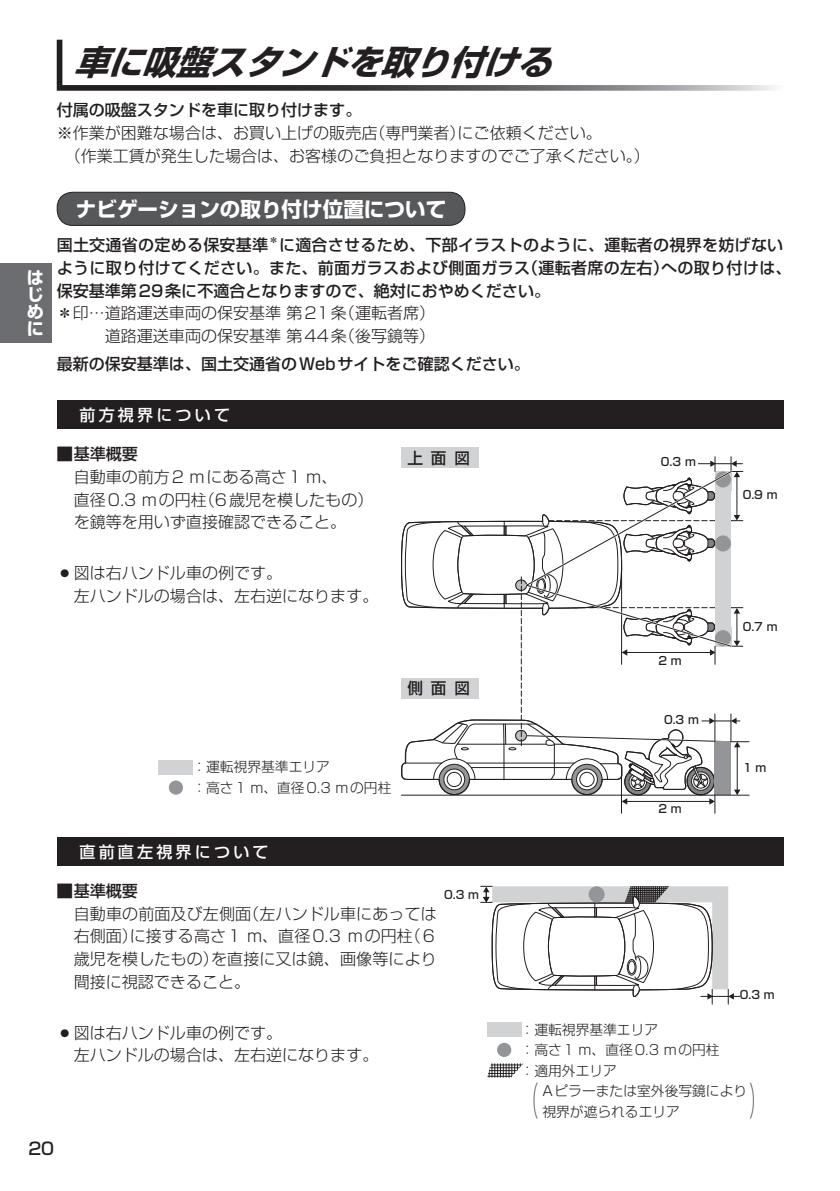
<style>
.page{position:relative;width:840px;height:1191px;background:#fff}
.page>*{position:absolute;margin:0;border:0;box-sizing:border-box;transform-origin:0 0}
.t1{font:37.8px "Shin Go Pro Ex Light 90 msp RKSJ H";color:#231f20;scale:.36 1}
.t2{font:italic 34px "Shin Go Pro Bold 90 msp RKSJ H";color:#231f20}
.t3{font:20.6px "Shin Go Pro Bold 90 msp RKSJ H";color:#fff}
.t4{font:17px/17px "Shin Go Pro Bold 90 msp RKSJ H";color:#fff;text-align:justify}
.t5{font:17px "Shin Go Pro Medium 90 msp RKSJ H";color:#231f20}
.t6{font:16px/22.6px "Shin Go Pro Light 90 msp RKSJ H";color:#231f20}
.t7{font:16px/22.6px "Shin Go Pro Medium 90 msp RKSJ H";letter-spacing:.015em;color:#231f20}
.t8{font:16px "Shin Go Pro Medium 90 msp RKSJ H";letter-spacing:.2em;color:#fff}
.t9{font:15.6px "Shin Go Pro Medium 90 msp RKSJ H";letter-spacing:.5em;color:#231f20}
.t10{font:13.8px/20.6px "Shin Go Pro Light 90 msp RKSJ H";color:#231f20}
.t11{font:11.4px "Shin Go Pro Medium 90 msp RKSJ H";color:#231f20}
</style>
<div class="page">
<div style="left:0;top:264px;width:51px;height:79px;background:#6c6d70"></div>
<div style="left:57px;top:40px;width:5px;height:45px;background:#231f20"></div>
<svg style="left:57px;top:85px;width:718px;height:6px;background:#616162"></svg>
<div style="left:57px;top:192px;width:407px;height:33px;background:#57585a;border-radius:16px"></div>
<div style="left:57px;top:192px;width:408px;height:34px;border:1px solid #231f20;border-radius:16px"></div>
<div style="left:57px;top:401px;width:725px;height:28px;background:#231f20"></div>
<svg style="left:480px;top:886px;width:259px;height:118px"></svg>
<div style="left:57px;top:837px;width:725px;height:28px;background:#231f20"></div>
<div style="left:159px;top:760px;width:34px;height:14px;background:#d1d2d4"></div>
<div style="left:169px;top:780px;width:14px;height:14px;background:#939598;border-radius:50%"></div>
<div style="left:487px;top:1022px;width:34px;height:14px;background:#d1d2d4"></div>
<div style="left:497px;top:1042px;width:14px;height:15px;background:#939598;border-radius:50%"></div>
<svg style="left:488px;top:1063px;width:35px;height:13px"></svg>
<hr style="left:487px;top:1076px;width:36px;height:1px;background:#231f20">
<hr style="left:487px;top:1073px;width:36px;height:1px;background:#231f20">
<hr style="left:487px;top:1067px;width:36px;height:1px;background:#231f20">
<hr style="left:487px;top:1070px;width:36px;height:1px;background:#231f20">
<hr style="left:487px;top:1064px;width:36px;height:1px;background:#231f20">
<div style="left:401px;top:447px;width:78px;height:21px;background:#d1d2d4"></div>
<svg style="left:401px;top:457px;width:347px;height:356px"></svg>
<h2 class="t2" style="left:74px;top:50px;width:490px">車に吸盤スタンドを取り付ける</h2>
<p class="t7" style="left:57px;top:101px;width:306px">付属の吸盤スタンドを車に取り付けます。</p>
<p class="t6" style="left:65px;top:124px;width:586px;text-indent:-8px">※ 作業が困難な場合は、お買い上げの販売店（専門業者）にご依頼ください。<br>（作業工賃が発生した場合は、お客様のご負担となりますのでご了承ください。）</p>
<p class="t4" style="left:27px;top:272px;width:18px">はじめに</p>
<p class="t3" style="left:76px;top:201px;width:371px">ナビゲーションの取り付け位置について</p>
<p class="t7" style="left:57px;top:236px;width:735px">国土交通省の定める保安基準<sup>＊</sup>に適合させるため、下部イラストのように、運転者の視界を妨げないように取り付けてください。また、前面ガラスおよび側面ガラス（運転者席の左右）への取り付けは、保安基準第29条に不適合となりますので、絶対におやめください。</p>
<p class="t6" style="left:57px;top:304px;width:379px;text-align:right">＊印… 道路運送車両の保安基準 第21条（運転者席）道路運送車両の保安基準 第44条（後写鏡等）</p>
<p class="t7" style="left:57px;top:355px;width:474px">最新の保安基準は、国土交通省のWebサイトをご確認ください。</p>
<p class="t8" style="left:79px;top:409px;width:152px">前方視界について</p>
<p class="t7" style="left:57px;top:445px;width:83px">■基準概要</p>
<p class="t6" style="left:74px;top:468px;width:301px">自動車の前方2 mにある高さ1 m、<br>直径0.3 mの円柱（6歳児を模したもの）を鏡等を用いず直接確認できること。</p>
<p class="t6" style="left:74px;top:564px;width:306px;text-indent:-17px">○図は右ハンドル車の例です。<br>左ハンドルの場合は、左右逆になります。</p>
<p class="t9" style="left:407px;top:452px;width:64px">上面図</p>
<p class="t9" style="left:407px;top:682px;width:64px">側面図</p>
<p class="t11" style="left:660px;top:458px;width:36px">0.3 m</p>
<p class="t11" style="left:742px;top:490px;width:36px">0.9 m</p>
<p class="t11" style="left:658px;top:656px;width:25px">2 m</p>
<p class="t11" style="left:663px;top:716px;width:36px">0.3 m</p>
<p class="t11" style="left:742px;top:622px;width:36px">0.7 m</p>
<p class="t10" style="left:192px;top:758px;width:200px">：運転視界基準エリア<br>：高さ1 m、直径0.3 mの円柱</p>
<p class="t8" style="left:79px;top:845px;width:190px">直前直左視界について</p>
<p class="t7" style="left:57px;top:881px;width:83px">■基準概要</p>
<p class="t11" style="left:444px;top:890px;width:36px">0.3 m</p>
<p class="t6" style="left:74px;top:904px;width:364px;text-align:justify">自動車の前面及び左側面（左ハンドル車にあっては右側面）に接する高さ1 m、直径0.3 mの円柱（６歳児を模したもの）を直接に又は鏡、画像等により間接に視認できること。</p>
<p class="t6" style="left:74px;top:1023px;width:306px;text-indent:-17px">○図は右ハンドル車の例です。<br>左ハンドルの場合は、左右逆になります。</p>
<p class="t11" style="left:658px;top:804px;width:25px">2 m</p>
<p class="t11" style="left:742px;top:763px;width:25px">1 m</p>
<p class="t11" style="left:739px;top:990px;width:36px">0.3 m</p>
<p class="t10" style="left:520px;top:1021px;width:139px">：運転視界基準エリア</p>
<p class="t10" style="left:520px;top:1041px;width:200px">：高さ1 m、直径0.3 mの円柱</p>
<p class="t10" style="left:520px;top:1062px;width:98px">：適用外エリア</p>
<p class="t10" style="left:528px;top:1082px;width:220px">　 Aピラーまたは室外後写鏡により</p>
<h1 class="t1" style="left:524px;top:1087px;width:663px">（　　　　　　　　　　　　　　 　）</h1>
<p class="t10" style="left:542px;top:1103px;width:139px">視界が遮られるエリア</p>
<p class="t5" style="left:28px;top:1142px;width:27px">20</p>
</div>
